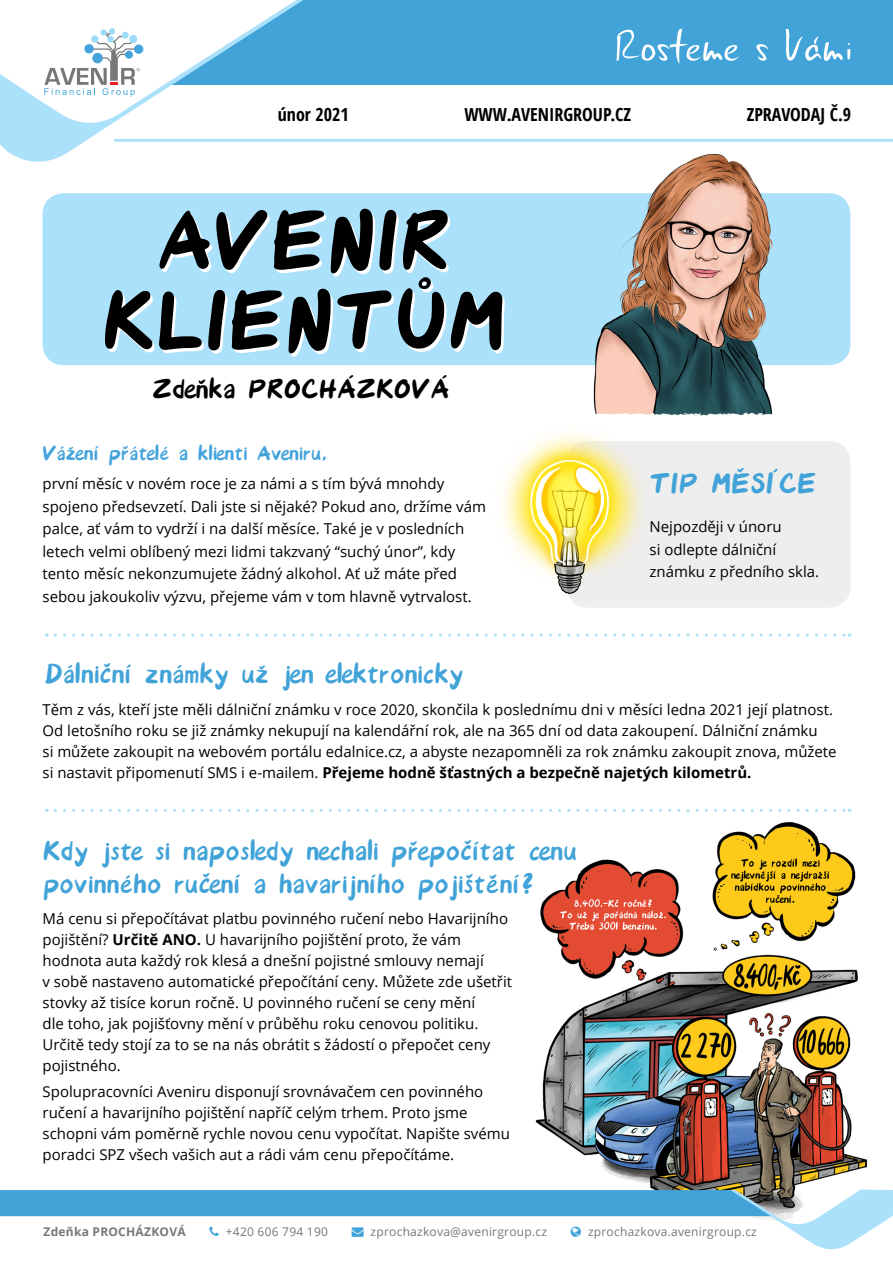
<style>
.page{position:relative;width:893px;height:1263px;background:#fff}
.page>*{position:absolute;margin:0;border:0;box-sizing:border-box;transform-origin:0 0}
.t1{font:108.6px/79.9px "Avenir Font";color:#000;text-align:center}
.t2{font:37.5px "Avenir Font";color:#41a3d8}
.t3{font:36px/33px "Avenir Font";color:#41a3d8}
.t4{font:36px "Avenir Font";color:#000}
.t5{font:27px "Avenir Font";color:#44a3db}
.t6{font:700 condensed 18px "Open Sans";color:#000}
.t7{font:15px/21px "Open Sans";color:#000}
.t8{font:12px "Open Sans";letter-spacing:.02em;color:#757779}
.t9{font:700 12px "Open Sans";letter-spacing:.02em;color:#757779}
.s1{font-weight:700}
.s2{color:#40a4da}
</style>
<div class="page">
<img style="left:535px;top:822px;width:333px;height:367px">
<div style="left:567px;top:441px;width:283px;height:167px;background:#eeeeef;border-radius:21px"></div>
<svg style="left:55px;top:634px;width:795px;height:3px"></svg>
<svg style="left:55px;top:809px;width:795px;height:3px"></svg>
<img style="left:501px;top:434px;width:142px;height:171px">
<div style="left:22px;top:0;width:871px;height:85px;background:#41a3d8"></div>
<svg style="left:0;top:0;width:328px;height:162px"></svg>
<svg style="left:617px;top:29px;width:123px;height:35px"></svg>
<svg style="left:756px;top:44px;width:13px;height:17px"></svg>
<svg style="left:786px;top:29px;width:64px;height:32px"></svg>
<svg style="left:0;top:0;width:302px;height:129px"></svg>
<hr style="left:115px;top:139px;width:778px;height:3px;background:#abe1fa">
<div style="left:43px;top:193px;width:807px;height:172px;background:#abe1fa;border-radius:21px"></div>
<img style="left:547px;top:154px;width:277px;height:262px">
<svg style="left:0;top:1189px;width:893px;height:61px"></svg>
<p class="t6" style="left:278px;top:101px;width:72px">únor 2021</p>
<p class="t6" style="left:464px;top:101px;width:168px">WWW.AVENIRGROUP.CZ</p>
<p class="t6" style="left:747px;top:101px;width:106px">ZPRAVODAJ Č.9</p>
<h1 class="t1" style="left:102px;top:204px;width:405px">AVENIR<br>KLIENTŮM</h1>
<h3 class="t4" style="left:152px;top:374px;width:299px">Zdeňka PROCHÁZKOVÁ</h3>
<h3 class="t5" style="left:43px;top:442px;width:286px">Vážení přátelé a klienti Aveniru,</h3>
<p class="t7" style="left:43px;top:472px;width:445px;line-height:22.5px">první měsíc v novém roce je za námi a s tím bývá mnohdy spojeno předsevzetí. Dali jste si nějaké? Pokud ano, držíme vám palce, ať vám to vydrží i na další měsíce. Také je v posledních letech velmi oblíbený mezi lidmi takzvaný “suchý únor”, kdy tento měsíc nekonzumujete žádný alkohol. Ať už máte před sebou jakoukoliv výzvu, přejeme vám v tom hlavně vytrvalost.</p>
<h3 class="t3" style="left:45px;top:658px;width:420px">Dálniční známky už jen elektronicky</h3>
<h2 class="t2" style="left:649px;top:468px;width:169px">TIP MĚSÍCE</h2>
<p class="t7" style="left:649px;top:515px;width:171px;line-height:22.5px">Nejpozději v únoru<br>si odlepte dálniční známku z předního skla.</p>
<p class="t7" style="left:43px;top:699px;width:796px">Těm z vás, kteří jste měli dálniční známku v roce 2020, skončila k poslednímu dni v měsíci ledna 2021 její platnost.<br>Od letošního roku se již známky nekupují na kalendářní rok, ale na 365 dní od data zakoupení. Dálniční známku<br>si můžete zakoupit na webovém portálu edalnice.cz, a abyste nezapomněli za rok známku zakoupit znova, můžete si nastavit připomenutí SMS i e-mailem. <span class="s1">Přejeme hodně šťastných a bezpečně najetých kilometrů.</span></p>
<h3 class="t3" style="left:43px;top:835px;width:536px">Kdy jste si naposledy nechali přepočítat cenu povinného ručení a havarijního pojištění?</h3>
<p class="t7" style="left:43px;top:908px;width:471px">Má cenu si přepočítávat platbu povinného ručení nebo Havarijního pojištění? <span class="s1">Určitě ANO.</span> U havarijního pojištění proto, že vám hodnota auta každý rok klesá a dnešní pojistné smlouvy nemají<br>v sobě nastaveno automatické přepočítání ceny. Můžete zde ušetřit stovky až tisíce korun ročně. U povinného ručení se ceny mění<br>dle toho, jak pojišťovny mění v průběhu roku cenovou politiku.<br>Určitě tedy stojí za to se na nás obrátit s žádostí o přepočet ceny pojistného.</p>
<p class="t7" style="left:43px;top:1080px;width:469px">Spolupracovníci Aveniru disponují srovnávačem cen povinného ručení a havarijního pojištění napříč celým trhem. Proto jsme schopni vám poměrně rychle novou cenu vypočítat. Napište svému poradci SPZ všech vašich aut a rádi vám cenu přepočítáme.</p>
<p class="t9" style="left:44px;top:1223px;width:144px">Zdeňka PROCHÁZKOVÁ</p>
<p class="t8" style="left:226px;top:1223px;width:104px">+420 606 794 190</p>
<p class="t8" style="left:352px;top:1223px;width:197px"><span class="s2">→</span> zprochazkova@avenirgroup.cz</p>
<p class="t8" style="left:588px;top:1223px;width:170px">zprochazkova.avenirgroup.cz</p>
</div>
